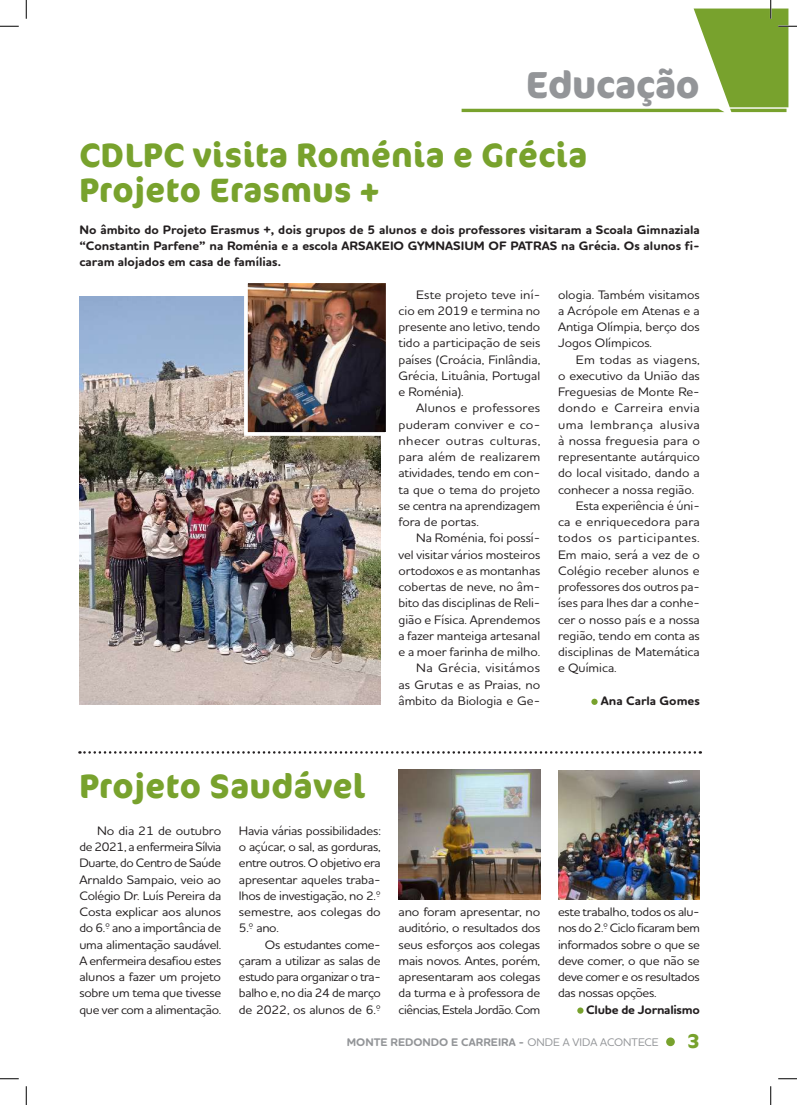
<style>
.page{position:relative;width:797px;height:1105px;background:#fff}
.page>*{position:absolute;margin:0;border:0;box-sizing:border-box;transform-origin:0 0}
.t1{font:700 37.5px "Cocon Pro";color:#939598;scale:.96 1}
.t2{font:700 33.75px/35px "Cocon Pro";letter-spacing:.02em;color:#78a22d;scale:.95 1}
.t3{font:700 20px "Cocon Pro";color:#78a22d}
.t4{font:500 12.5px/16.2px "Houschka Rounded";color:#231f20;text-align:justify;scale:1.06 1}
.t5{font:500 12.5px/16.2px "Houschka Rounded";color:#231f20;text-align:justify;scale:1.04 1}
.t6{font:700 12.5px/16.2px "Houschka Rounded";color:#231f20;text-align:justify;scale:1.04 1}
.t7{font:500 12.5px/16.2px "Houschka Rounded";color:#231f20;text-align:justify;scale:1.05 1}
.t8{font:500 12.5px "Houschka Rounded";color:#231f20}
.t9{font:500 12.5px "Houschka Rounded";letter-spacing:.04em;color:#231f20;scale:1.06 1}
.t10{font:500 12.5px "Houschka Rounded";letter-spacing:.03em;color:#231f20;scale:1.06 1}
.t11{font:500 12.5px "Houschka Rounded";letter-spacing:.02em;color:#231f20;scale:1.06 1}
.t12{font:700 12.5px "Houschka Rounded";letter-spacing:-.02em;color:#231f20;scale:1.04 1}
.t13{font:700 11.25px "Houschka Rounded";color:#939598}
.s1{font-weight:500}
</style>
<div class="page">
<div style="left:666px;top:1037px;width:8px;height:9px;background:#78a22d;border-radius:50%"></div>
<svg style="left:591px;top:699px;width:6px;height:6px"></svg>
<img style="left:79px;top:297px;width:302px;height:408px">
<img style="left:249px;top:284px;width:135px;height:147px">
<div style="left:244px;top:279px;width:145px;height:157px;border:4px solid #fff"></div>
<div style="left:577px;top:1007px;width:6px;height:7px;background:#78a22d;border-radius:50%"></div>
<img style="left:398px;top:770px;width:142px;height:130px">
<img style="left:558px;top:770px;width:141px;height:130px">
<svg style="left:79px;top:751px;width:621px;height:3px"></svg>
<svg style="left:0;top:25px;width:19px;height:2px"></svg>
<svg style="left:0;top:1078px;width:19px;height:1px"></svg>
<svg style="left:778px;top:1078px;width:19px;height:1px"></svg>
<svg style="left:25px;top:0;width:2px;height:19px"></svg>
<svg style="left:25px;top:1086px;width:2px;height:19px"></svg>
<svg style="left:461px;top:0;width:336px;height:112px"></svg>
<svg style="left:770px;top:1086px;width:1px;height:19px"></svg>
<h1 class="t1" style="left:526px;top:59px;width:182px">Educação</h1>
<h2 class="t2" style="left:79px;top:137px;width:536px">CDLPC visita Roménia e Grécia<br>Projeto Erasmus +</h2>
<p class="t6" style="left:79px;top:221px;width:598px">No âmbito do Projeto Erasmus +, dois grupos de 5 alunos e dois professores visitaram a Scoala Gimnaziala “Constantin Parfene” na Roménia e a escola ARSAKEIO GYMNASIUM OF PATRAS na Grécia. Os alunos fi&shy;caram alojados em casa de famílias.</p>
<p class="t4" style="left:398px;top:286px;width:135px;text-indent:18px">Este projeto teve iní&shy;cio em 2019 e termina no presente ano letivo, tendo tido a participação de seis países (Croácia, Finlândia, Grécia, Lituânia, Portugal e Roménia).</p>
<p class="t4" style="left:398px;top:400px;width:135px;text-indent:18px">Alunos e professores puderam conviver e co&shy;nhecer outras culturas, para além de realizarem atividades, tendo em con&shy;ta que o tema do projeto se centra na aprendizagem fora de portas.</p>
<p class="t5" style="left:398px;top:530px;width:138px;text-align:right">Na Roménia, foi possí&shy;vel visitar vários mosteiros ortodoxos e as montanhas cobertas de neve, no âm&shy;bito das disciplinas de Reli&shy;gião e Física. Aprendemos a fazer manteiga artesanal e a moer farinha de milho.<br>Na Grécia, visitámos<br>as Grutas e as Praias, no âmbito da Biologia e Ge-</p>
<p class="t5" style="left:558px;top:286px;width:138px">ologia. Também visitamos a Acrópole em Atenas e a Antiga Olímpia, berço dos Jogos Olímpicos.</p>
<p class="t11" style="left:575px;top:351px;width:119px">Em todas as viagens,</p>
<p class="t5" style="left:558px;top:367px;width:138px">o executivo da União das</p>
<p class="t5" style="left:558px;top:383px;width:138px">Freguesias de Monte Re-</p>
<p class="t10" style="left:558px;top:400px;width:135px">dondo e Carreira envia</p>
<p class="t9" style="left:558px;top:416px;width:135px">uma lembrança alusiva</p>
<p class="t4" style="left:558px;top:432px;width:135px">à nossa freguesia para o</p>
<p class="t5" style="left:558px;top:448px;width:138px">representante autárquico</p>
<p class="t7" style="left:558px;top:465px;width:136px">do local visitado, dando a</p>
<p class="t5" style="left:558px;top:481px;width:132px">conhecer a nossa região.</p>
<p class="t5" style="left:575px;top:497px;width:121px">Esta experiência é úni-</p>
<p class="t4" style="left:558px;top:513px;width:135px">ca e enriquecedora para</p>
<p class="t9" style="left:558px;top:530px;width:135px">todos os participantes.</p>
<p class="t7" style="left:558px;top:546px;width:136px">Em maio, será a vez de o</p>
<p class="t7" style="left:558px;top:562px;width:136px">Colégio receber alunos e</p>
<p class="t8" style="left:558px;top:579px;width:143px">professores dos outros pa-</p>
<p class="t8" style="left:558px;top:595px;width:143px">íses para lhes dar a conhe-</p>
<p class="t5" style="left:558px;top:611px;width:138px">cer o nosso país e a nossa</p>
<p class="t5" style="left:558px;top:627px;width:138px">região, tendo em conta as</p>
<p class="t5" style="left:558px;top:643px;width:138px">disciplinas de Matemática</p>
<p class="t5" style="left:558px;top:660px;width:58px">e Química.</p>
<p class="t6" style="left:601px;top:693px;width:97px">Ana Carla Gomes</p>
<h2 class="t2" style="left:79px;top:767px;width:302px">Projeto Saudável</h2>
<p class="t4" style="left:79px;top:822px;width:135px;text-indent:18px">No dia 21 de outubro de 2021, a enfermeira Sílvia Duarte, do Centro de Saúde Arnaldo Sampaio, veio ao Colégio Dr. Luís Pereira da Costa explicar aos alunos do 6.º ano a importância de uma alimentação saudável.<br>A enfermeira desafiou estes alunos a fazer um projeto sobre um tema que tivesse que ver com a alimentação.</p>
<p class="t7" style="left:239px;top:822px;width:137px">Havia várias possibilidades: o açúcar, o sal, as gorduras, entre outros. O objetivo era apresentar aqueles traba&shy;lhos de investigação, no 2.º semestre, aos colegas do 5.º ano.</p>
<p class="t5" style="left:239px;top:936px;width:138px;text-indent:26px">Os estudantes come&shy;çaram a utilizar as salas de estudo para organizar o tra&shy;balho e, no dia 24 de março de 2022, os alunos de 6.º</p>
<p class="t4" style="left:398px;top:903px;width:135px">ano foram apresentar, no auditório, o resultados dos seus esforços aos colegas mais novos. Antes, porém, apresentaram aos colegas da turma e à professora de ciências, Estela Jordão. Com</p>
<p class="t5" style="left:558px;top:903px;width:138px">este trabalho, todos os alu&shy;nos do 2.º Ciclo ficaram bem informados sobre o que se deve comer, o que não se deve comer e os resultados das nossas opções.</p>
<p class="t12" style="left:586px;top:1001px;width:111px">Clube de Jornalismo</p>
<p class="t13" style="left:347px;top:1035px;width:313px">MONTE REDONDO E CARREIRA - <span class="s1">ONDE A VIDA ACONTECE</span></p>
<h3 class="t3" style="left:687px;top:1027px;width:14px">3</h3>
</div>
